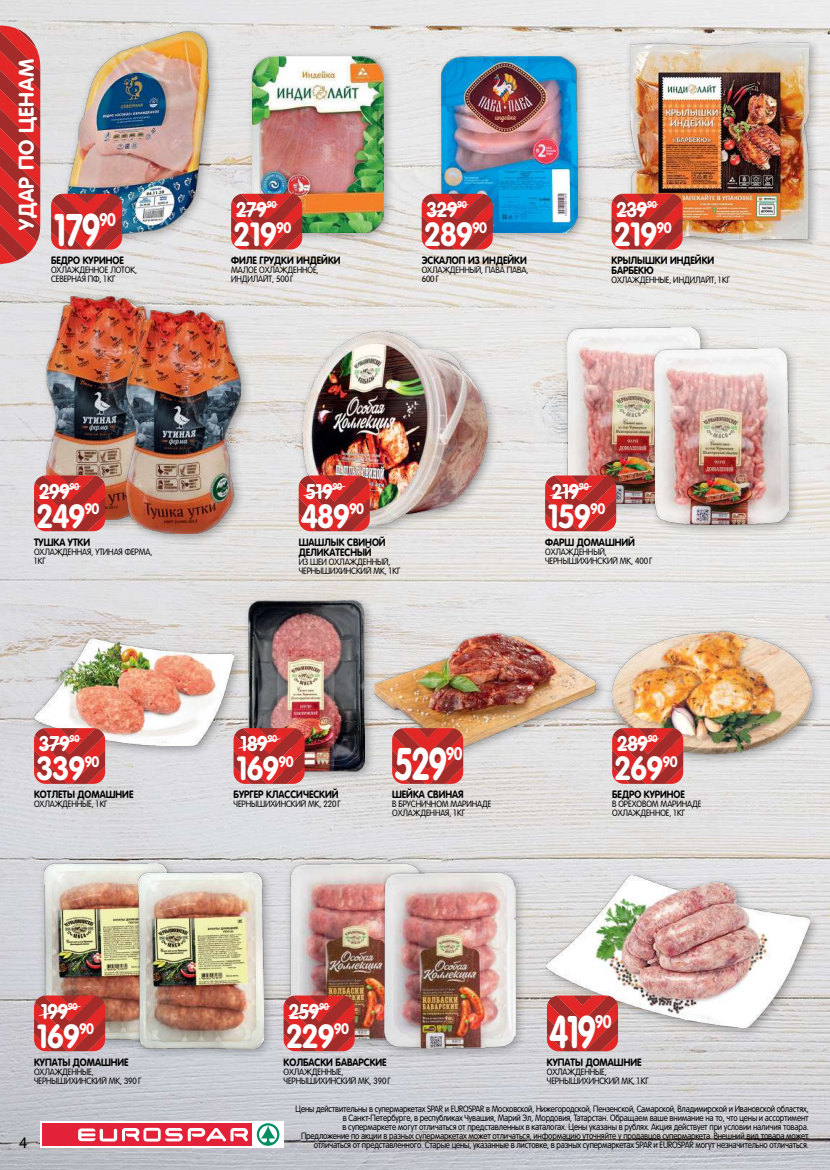
<style>
.page{position:relative;width:830px;height:1170px;background:#fff}
.page>*{position:absolute;margin:0;border:0;box-sizing:border-box;transform-origin:0 0}
.t1{font:45px "Rotonda Spar";letter-spacing:-.07em;color:#fff;scale:.75 1}
.t2{font:33px "Rotonda Spar";letter-spacing:-.05em;color:#fff;scale:.92 1}
.t3{font:21px "Rotonda Spar";letter-spacing:-.05em;color:#fff;scale:.92 1}
.t4{font:21px "Rotonda";letter-spacing:.025em;color:#fff}
.t5{font:18px "Rotonda Spar";color:#fff;scale:.85 1}
.t6{font:15px "AG Hlv Cyrillic Normal";color:#000}
.t7{font:10.5px/10.5px "Rotonda Spar";color:#000;scale:.91 1}
.t8{font:9px/9px "Rotonda C";letter-spacing:-.02em;color:#000;text-align:right;scale:.88 1}
.t9{font:9px/9px "Rotonda C";letter-spacing:-.02em;color:#000;scale:.91 1}
</style>
<div class="page">
<img style="left:0;top:0;width:829px;height:1169px">
<div style="left:59px;top:25px;width:161px;height:223px;background:#000;opacity:.3"></div>
<img style="left:65px;top:31px;width:143px;height:205px">
<div style="left:242px;top:595px;width:135px;height:189px;background:#000;opacity:.3"></div>
<img style="left:248px;top:600px;width:116px;height:172px">
<div style="left:561px;top:321px;width:152px;height:193px;background:#000;opacity:.3"></div>
<img style="left:566px;top:327px;width:135px;height:176px">
<div style="left:648px;top:343px;width:152px;height:193px;background:#000;opacity:.3"></div>
<img style="left:654px;top:348px;width:134px;height:177px">
<div style="left:38px;top:858px;width:142px;height:193px;background:#000;opacity:.3"></div>
<img style="left:44px;top:863px;width:124px;height:176px">
<div style="left:132px;top:866px;width:142px;height:194px;background:#000;opacity:.3"></div>
<img style="left:138px;top:872px;width:125px;height:176px">
<div style="left:435px;top:50px;width:154px;height:194px;background:#000;opacity:.3"></div>
<img style="left:441px;top:56px;width:136px;height:176px">
<div style="left:297px;top:326px;width:202px;height:211px;background:#000;opacity:.3"></div>
<img style="left:303px;top:332px;width:184px;height:193px">
<div style="left:368px;top:628px;width:239px;height:133px;background:#000;opacity:.3"></div>
<img style="left:374px;top:633px;width:221px;height:117px">
<div style="left:624px;top:37px;width:196px;height:214px;background:#000;opacity:.3"></div>
<img style="left:630px;top:43px;width:178px;height:196px">
<div style="left:541px;top:870px;width:280px;height:169px;background:#000;opacity:.3"></div>
<img style="left:546px;top:875px;width:263px;height:152px">
<div style="left:28px;top:632px;width:217px;height:125px;background:#000;opacity:.3"></div>
<img style="left:34px;top:638px;width:199px;height:107px">
<div style="left:246px;top:50px;width:149px;height:194px;background:#000;opacity:.3"></div>
<img style="left:252px;top:56px;width:131px;height:176px">
<div style="left:284px;top:858px;width:148px;height:193px;background:#000;opacity:.3"></div>
<img style="left:290px;top:863px;width:131px;height:176px">
<div style="left:378px;top:866px;width:149px;height:194px;background:#000;opacity:.3"></div>
<img style="left:384px;top:872px;width:131px;height:176px">
<div style="left:41px;top:290px;width:132px;height:241px;background:#000;opacity:.3"></div>
<img style="left:47px;top:296px;width:114px;height:223px">
<div style="left:120px;top:304px;width:133px;height:241px;background:#000;opacity:.3"></div>
<img style="left:126px;top:310px;width:115px;height:223px">
<div style="left:605px;top:625px;width:218px;height:140px;background:#000;opacity:.3"></div>
<img style="left:612px;top:629px;width:199px;height:125px">
<svg style="left:612px;top:728px;width:71px;height:55px;background:#c43332"></svg>
<svg style="left:34px;top:475px;width:71px;height:56px;background:#c43331"></svg>
<svg style="left:283px;top:995px;width:71px;height:56px;background:#c33432"></svg>
<svg style="left:231px;top:194px;width:71px;height:55px;background:#c43230"></svg>
<svg style="left:34px;top:728px;width:71px;height:55px;background:#c43331"></svg>
<svg style="left:546px;top:995px;width:71px;height:56px;background:#c33331"></svg>
<svg style="left:611px;top:194px;width:71px;height:55px;background:#c53331"></svg>
<svg style="left:392px;top:728px;width:71px;height:55px;background:#c4302d"></svg>
<svg style="left:298px;top:475px;width:71px;height:56px;background:#c43533"></svg>
<svg style="left:421px;top:194px;width:71px;height:55px;background:#c33333"></svg>
<svg style="left:34px;top:995px;width:71px;height:56px;background:#c33230"></svg>
<svg style="left:545px;top:475px;width:71px;height:56px;background:#c43432"></svg>
<svg style="left:233px;top:728px;width:71px;height:55px;background:#c43331"></svg>
<svg style="left:51px;top:194px;width:71px;height:55px;background:#c12e2d"></svg>
<svg style="left:0;top:26px;width:40px;height:238px;background:#c53634"></svg>
<svg style="left:40px;top:1121px;width:243px;height:26px"></svg>
<div style="left:43px;top:1123px;width:209px;height:22px;background:#e3223a"></div>
<svg style="left:257px;top:1123px;width:22px;height:22px"></svg>
<svg style="left:78px;top:1127px;width:170px;height:14px"></svg>
<h3 class="t4" style="left:14px;top:230px;width:172px;rotate:-90deg">УДАР ПО ЦЕНАМ</h3>
<h1 class="t1" style="left:53px;top:204px;width:65px">179</h1>
<h3 class="t5" style="left:99px;top:209px;width:21px">90</h3>
<h3 class="t3" style="left:236px;top:197px;width:46px">279<sup>90</sup></h3>
<h2 class="t2" style="left:233px;top:215px;width:65px">219<sup>90</sup></h2>
<h3 class="t3" style="left:426px;top:197px;width:46px">329<sup>90</sup></h3>
<h2 class="t2" style="left:423px;top:215px;width:70px">289<sup>90</sup></h2>
<h3 class="t3" style="left:616px;top:197px;width:46px">239<sup>90</sup></h3>
<h2 class="t2" style="left:613px;top:215px;width:65px">219<sup>90</sup></h2>
<p class="t7" style="left:51px;top:255px;width:81px">БЕДРО КУРИНОЕ</p>
<p class="t9" style="left:51px;top:265px;width:96px">ОХЛАЖДЕННОЕ ЛОТОК,<br>СЕВЕРНАЯ ПФ, 1КГ</p>
<p class="t7" style="left:231px;top:255px;width:122px">ФИЛЕ ГРУДКИ ИНДЕЙКИ</p>
<p class="t9" style="left:231px;top:265px;width:98px">МАЛОЕ ОХЛАЖДЕННОЕ,<br>ИНДИЛАЙТ, 500Г</p>
<p class="t7" style="left:421px;top:255px;width:117px">ЭСКАЛОП ИЗ ИНДЕЙКИ</p>
<p class="t9" style="left:421px;top:265px;width:119px">ОХЛАЖДЕННЫЙ, ПАВА ПАВА,<br>600Г</p>
<p class="t7" style="left:611px;top:255px;width:114px">КРЫЛЫШКИ ИНДЕЙКИ<br>БАРБЕКЮ</p>
<p class="t9" style="left:611px;top:276px;width:132px">ОХЛАЖДЕННЫЕ, ИНДИЛАЙТ, 1КГ</p>
<h3 class="t3" style="left:39px;top:479px;width:46px">299<sup>90</sup></h3>
<h3 class="t3" style="left:305px;top:479px;width:42px">519<sup>90</sup></h3>
<h3 class="t3" style="left:551px;top:479px;width:42px">219<sup>90</sup></h3>
<h2 class="t2" style="left:36px;top:497px;width:70px">249<sup>90</sup></h2>
<h2 class="t2" style="left:301px;top:497px;width:70px">489<sup>90</sup></h2>
<h2 class="t2" style="left:547px;top:497px;width:65px">159<sup>90</sup></h2>
<p class="t7" style="left:34px;top:536px;width:63px">ТУШКА УТКИ</p>
<p class="t9" style="left:34px;top:547px;width:132px">ОХЛАЖДЕННАЯ, УТИНАЯ ФЕРМА,<br>1КГ</p>
<p class="t7" style="left:298px;top:536px;width:97px">ШАШЛЫК СВИНОЙ<br>ДЕЛИКАТЕСНЫЙ</p>
<p class="t9" style="left:298px;top:557px;width:113px">ИЗ ШЕИ ОХЛАЖДЕННЫЙ,<br>ЧЕРНЫШИХИНСКИЙ МК, 1КГ</p>
<p class="t7" style="left:545px;top:536px;width:100px">ФАРШ ДОМАШНИЙ</p>
<p class="t9" style="left:545px;top:547px;width:119px">ОХЛАЖДЕННЫЙ,<br>ЧЕРНЫШИХИНСКИЙ МК, 400Г</p>
<h3 class="t3" style="left:39px;top:731px;width:46px">379<sup>90</sup></h3>
<h2 class="t2" style="left:36px;top:749px;width:70px">339<sup>90</sup></h2>
<h3 class="t3" style="left:240px;top:731px;width:42px">189<sup>90</sup></h3>
<h2 class="t2" style="left:235px;top:749px;width:65px">169<sup>90</sup></h2>
<h1 class="t1" style="left:394px;top:738px;width:73px">529</h1>
<h3 class="t5" style="left:445px;top:743px;width:21px">90</h3>
<h3 class="t3" style="left:616px;top:731px;width:46px">289<sup>90</sup></h3>
<h2 class="t2" style="left:614px;top:749px;width:70px">269<sup>90</sup></h2>
<p class="t7" style="left:34px;top:789px;width:111px">КОТЛЕТЫ ДОМАШНИЕ</p>
<p class="t9" style="left:34px;top:799px;width:82px">ОХЛАЖДЕННЫЕ, 1КГ</p>
<p class="t7" style="left:233px;top:789px;width:117px">БУРГЕР КЛАССИЧЕСКИЙ</p>
<p class="t9" style="left:233px;top:799px;width:119px">ЧЕРНЫШИХИНСКИЙ МК, 220Г</p>
<p class="t7" style="left:392px;top:789px;width:80px">ШЕЙКА СВИНАЯ</p>
<p class="t9" style="left:392px;top:799px;width:110px">В БРУСНИЧНОМ МАРИНАДЕ<br>ОХЛАЖДЕННАЯ, 1КГ</p>
<p class="t7" style="left:612px;top:789px;width:81px">БЕДРО КУРИНОЕ</p>
<p class="t9" style="left:612px;top:799px;width:100px">В ОРЕХОВОМ МАРИНАДЕ<br>ОХЛАЖДЕННОЕ, 1КГ</p>
<h3 class="t3" style="left:40px;top:998px;width:42px">199<sup>90</sup></h3>
<h2 class="t2" style="left:36px;top:1016px;width:65px">169<sup>90</sup></h2>
<h3 class="t3" style="left:288px;top:998px;width:46px">259<sup>90</sup></h3>
<h2 class="t2" style="left:285px;top:1016px;width:70px">229<sup>90</sup></h2>
<h1 class="t1" style="left:549px;top:1005px;width:65px">419</h1>
<h3 class="t5" style="left:594px;top:1010px;width:21px">90</h3>
<p class="t7" style="left:34px;top:1056px;width:105px">КУПАТЫ ДОМАШНИЕ</p>
<p class="t9" style="left:34px;top:1066px;width:119px">ОХЛАЖДЕННЫЕ,<br>ЧЕРНЫШИХИНСКИЙ МК, 390Г</p>
<p class="t7" style="left:283px;top:1056px;width:115px">КОЛБАСКИ БАВАРСКИЕ</p>
<p class="t9" style="left:283px;top:1066px;width:119px">ОХЛАЖДЕННЫЕ,<br>ЧЕРНЫШИХИНСКИЙ МК, 390Г</p>
<p class="t7" style="left:546px;top:1056px;width:105px">КУПАТЫ ДОМАШНИЕ</p>
<p class="t9" style="left:546px;top:1066px;width:113px">ОХЛАЖДЕННЫЕ,<br>ЧЕРНЫШИХИНСКИЙ МК, 1КГ</p>
<h3 class="t6" style="left:19px;top:1134px;width:10px">4</h3>
<p class="t8" style="left:295px;top:1104px;width:584px">Цены действительны в супермаркетах SPAR и EUROSPAR в Московской, Нижегородской, Пензенской, Самарской, Владимирской и Ивановской областях, в Санкт-Петербурге, в республиках Чувашия, Марий Эл, Мордовия, Татарстан. Обращаем ваше внимание на то, что цены и ассортимент<br>в супермаркете могут отличаться от представленных в каталогах. Цены указаны в рублях. Акция действует при условии наличия товара.<br>Предложение по акции в разных супермаркетах может отличаться, информацию уточняйте у продавцов супермаркета. Внешний вид товара может отличаться от представленного. Старые цены, указанные в листовке, в разных супермаркетах SPAR и EUROSPAR могут незначительно отличаться.</p>
</div>
